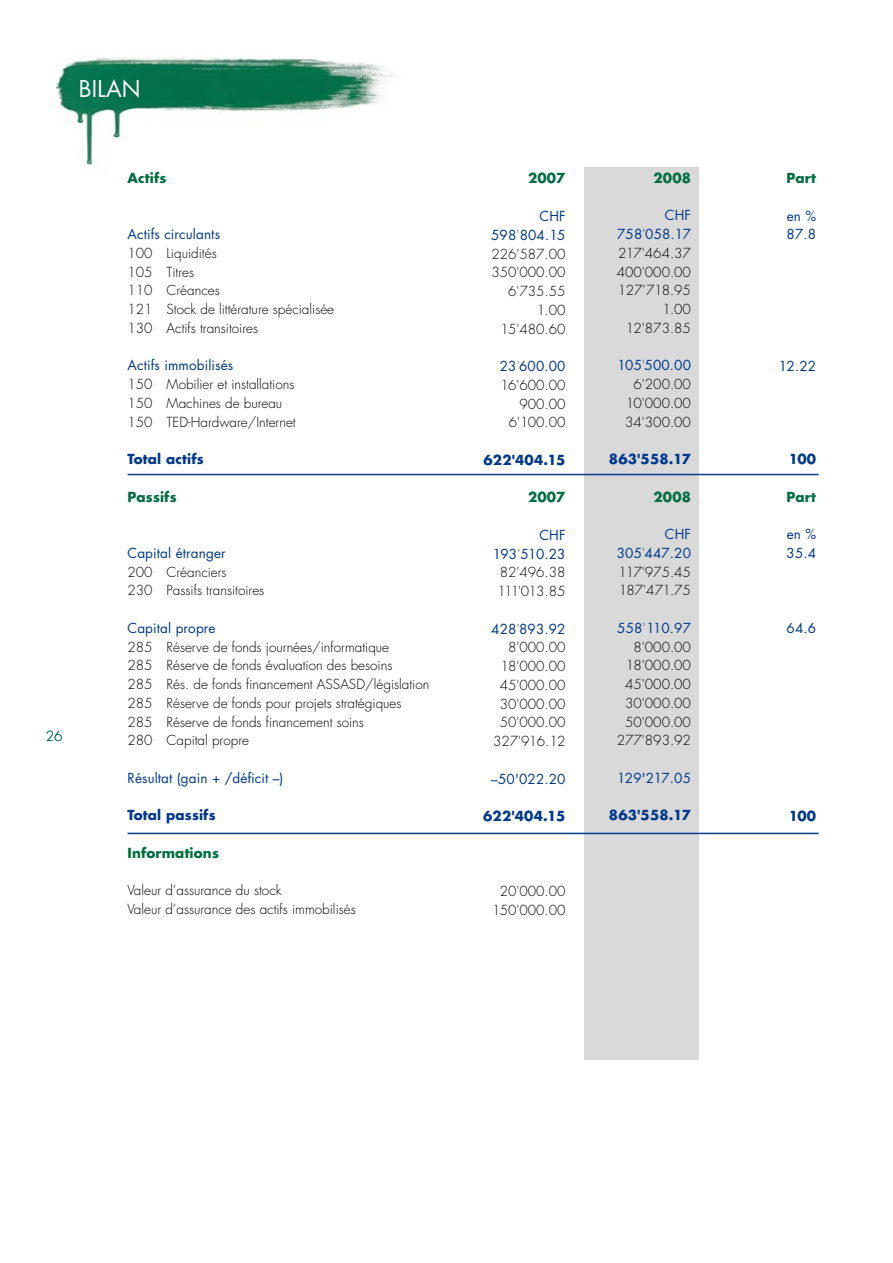
<style>
.page{position:relative;width:893px;height:1263px;background:#fff}
.page>*{position:absolute;margin:0;border:0;box-sizing:border-box;transform-origin:0 0}
.t1{font:22.5px "Futura";letter-spacing:.01em;color:#fff}
.t2{font:300 13.5px/18.8px "Futura";color:#000;text-align:right}
.t3{font:13.5px/18.8px "Futura";letter-spacing:.01em;color:#00388c}
.t4{font:700 13.5px "Futura";letter-spacing:.01em;color:#00388c}
.t5{font:700 13.5px "Futura";letter-spacing:.01em;color:#006e41}
.t6{font:300 13.5px "Futura";color:#006e41}
.s1{font-weight:400;color:#00388c}
.s2{color:#00388c}
</style>
<div class="page">
<div style="left:584px;top:167px;width:115px;height:892px;background:#d9d9d9"></div>
<img style="left:56px;top:58px;width:338px;height:108px">
<hr style="left:128px;top:833px;width:691px;height:1px;background:#00388c">
<hr style="left:128px;top:474px;width:691px;height:1px;background:#00388c">
<h1 class="t1" style="left:79px;top:73px;width:63px">BILAN</h1>
<p class="t6" style="left:46px;top:727px;width:18px">26</p>
<p class="t5" style="left:128px;top:168px;width:40px">Actifs</p>
<p class="t3" style="left:128px;top:225px;width:94px">Actifs circulants</p>
<p class="t2" style="left:128px;top:244px;width:208px;text-align:left">100 Liquidités<br>105 Titres<br>110 Créances<br>121 Stock de littérature spécialisée<br>130 Actifs transitoires</p>
<p class="t3" style="left:128px;top:356px;width:107px">Actifs immobilisés</p>
<p class="t2" style="left:128px;top:375px;width:170px;text-align:left">150 Mobilier et installations<br>150 Machines de bureau<br>150 TED-Hardware/Internet</p>
<p class="t4" style="left:128px;top:450px;width:78px">Total actifs</p>
<p class="t5" style="left:128px;top:487px;width:51px">Passifs</p>
<p class="t3" style="left:128px;top:543px;width:100px">Capital étranger</p>
<p class="t2" style="left:128px;top:562px;width:138px;text-align:left">200 Créanciers<br>230 Passifs transitoires</p>
<p class="t3" style="left:128px;top:618px;width:90px">Capital propre</p>
<p class="t2" style="left:128px;top:637px;width:303px;text-align:left">285 Réserve de fonds journées/informatique<br>285 Réserve de fonds évaluation des besoins<br>285 Rés. de fonds financement ASSASD/législation 285 Réserve de fonds pour projets stratégiques 285 Réserve de fonds financement soins<br>280 Capital propre</p>
<p class="t3" style="left:128px;top:768px;width:157px">Résultat (gain + /déficit –)</p>
<p class="t4" style="left:128px;top:806px;width:90px">Total passifs</p>
<p class="t5" style="left:128px;top:843px;width:93px">Informations</p>
<p class="t2" style="left:128px;top:881px;width:230px;text-align:left">Valeur d’assurance du stock<br>Valeur d’assurance des actifs immobilisés</p>
<p class="t5" style="left:528px;top:169px;width:39px">2007</p>
<p class="t2" style="left:491px;top:207px;width:76px"><span class="s1">CHF<br>598</span><span class="s2">'</span><span class="s1">804.15<br></span>226'587.00<br>350'000.00<br>6'735.55<br>1.00<br>15'480.60</p>
<p class="t2" style="left:500px;top:357px;width:67px"><span class="s1">23</span><span class="s2">'</span><span class="s1">600.00<br></span>16'600.00<br>900.00<br>6'100.00</p>
<p class="t4" style="left:484px;top:450px;width:83px">622'404.15</p>
<p class="t5" style="left:528px;top:488px;width:39px">2007</p>
<p class="t2" style="left:493px;top:526px;width:74px"><span class="s1">CHF<br>193</span><span class="s2">'</span><span class="s1">510.23<br></span>82'496.38<br>111'013.85</p>
<p class="t2" style="left:491px;top:619px;width:76px"><span class="s1">428</span><span class="s2">'</span><span class="s1">893.92<br></span>8'000.00<br>18'000.00<br>45'000.00<br>30'000.00<br>50'000.00<br>327'916.12</p>
<p class="t3" style="left:491px;top:769px;width:76px">–50'022.20</p>
<p class="t4" style="left:483px;top:807px;width:84px">622'404.15</p>
<p class="t2" style="left:492px;top:882px;width:75px;text-align:center">20'000.00<br>150'000.00</p>
<p class="t5" style="left:653px;top:168px;width:39px">2008</p>
<p class="t2" style="left:617px;top:206px;width:76px"><span class="s1">CHF<br>758</span><span class="s2">'</span><span class="s1">058.17<br></span>217'464.37<br>400'000.00<br>127'718.95<br>1.00<br>12'873.85</p>
<p class="t2" style="left:617px;top:356px;width:75px"><span class="s1">105</span><span class="s2">'</span><span class="s1">500.00<br></span>6'200.00<br>10'000.00<br>34'300.00</p>
<p class="t4" style="left:609px;top:450px;width:84px">863'558.17</p>
<p class="t5" style="left:653px;top:487px;width:39px">2008</p>
<p class="t2" style="left:617px;top:525px;width:76px;text-align:justify;text-indent:48px"><span class="s1">CHF 305</span><span class="s2">'</span><span class="s1">447.20<br></span>117'975.45<br>187'471.75</p>
<p class="t2" style="left:617px;top:619px;width:76px"><span class="s1">558</span><span class="s2">'</span><span class="s1">110.97<br></span>8'000.00<br>18'000.00<br>45'000.00<br>30'000.00<br>50'000.00<br>277'893.92</p>
<p class="t3" style="left:617px;top:768px;width:75px">129'217.05</p>
<p class="t4" style="left:609px;top:806px;width:84px">863'558.17</p>
<p class="t5" style="left:786px;top:169px;width:31px">Part</p>
<p class="t3" style="left:787px;top:206px;width:31px">en %<br>87.8</p>
<p class="t3" style="left:779px;top:356px;width:39px">12.22</p>
<p class="t4" style="left:789px;top:450px;width:29px">100</p>
<p class="t5" style="left:786px;top:487px;width:31px">Part</p>
<p class="t3" style="left:787px;top:525px;width:31px">en %<br>35.4</p>
<p class="t3" style="left:787px;top:619px;width:31px">64.6</p>
<p class="t4" style="left:789px;top:806px;width:29px">100</p>
</div>
